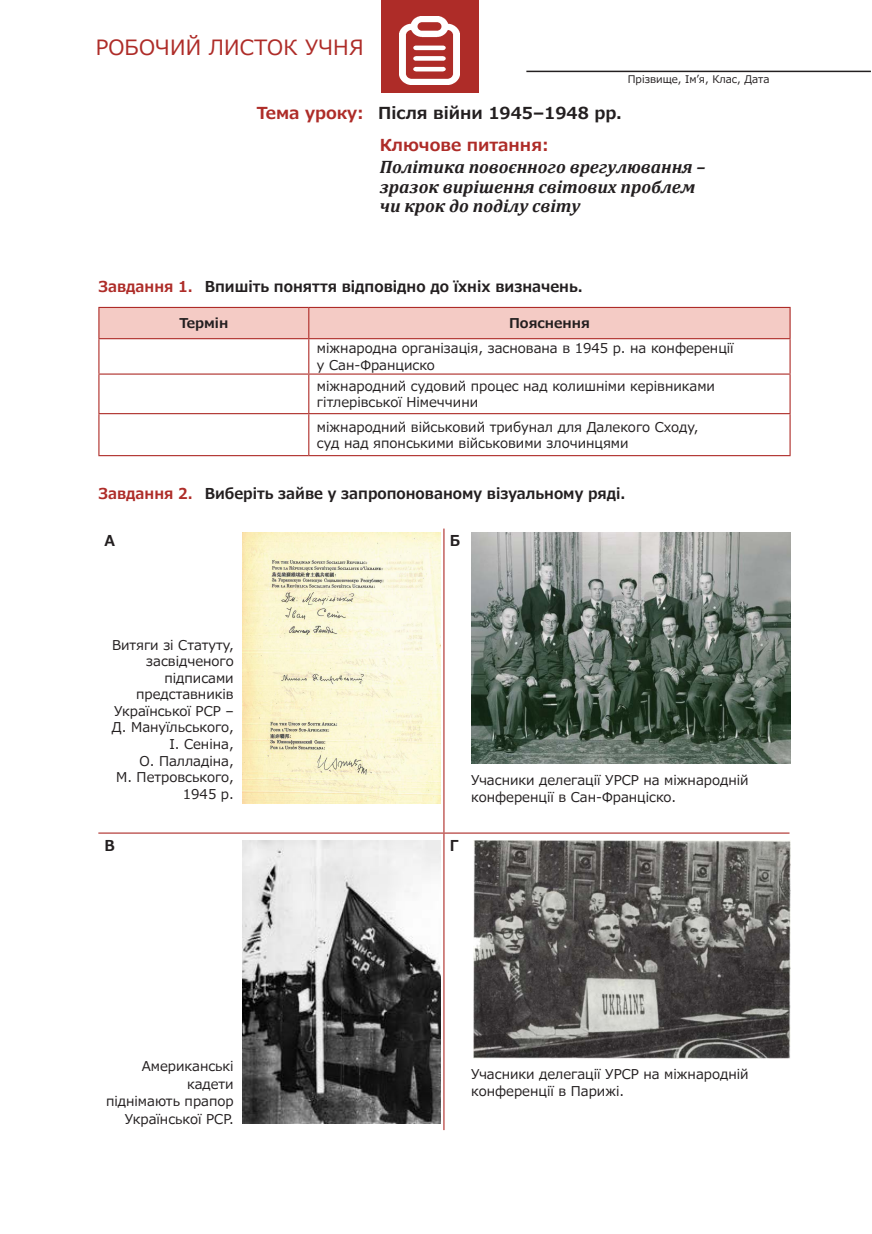
<style>
.page{position:relative;width:872px;height:1234px;background:#fff}
.page>*{position:absolute;margin:0;border:0;box-sizing:border-box;transform-origin:0 0}
.t1{font:21px "Meiryo";letter-spacing:.01em;color:#ae2c28}
.t2{font:italic 700 18px/19.5px "Cambria";color:#231f20}
.t3{font:700 16.5px/32.2px "Meiryo";color:#ae2c28}
.t4{font:700 15px "Meiryo";color:#231f20;scale:.95 1}
.t5{font:13.5px/16.5px "Meiryo";color:#231f20}
.t6{font:700 13.5px "Meiryo";color:#231f20}
.t7{font:10.5px "Meiryo";color:#231f20}
.s1{color:#231f20}
.s2{color:#ae2c28}
</style>
<div class="page">
<div style="left:381px;top:0;width:97px;height:92px;background:#ae2c28"></div>
<img style="left:400px;top:16px;width:59px;height:68px">
<hr style="left:526px;top:71px;width:345px;height:1px;background:#231f20">
<div style="left:99px;top:308px;width:690px;height:30px;background:#f4cbc5"></div>
<hr style="left:98px;top:307px;width:211px;height:1px;background:#ae2c28">
<hr style="left:98px;top:308px;width:1px;height:30px;background:#ae2c28">
<hr style="left:309px;top:307px;width:481px;height:1px;background:#ae2c28">
<hr style="left:308px;top:308px;width:1px;height:30px;background:#ae2c28">
<hr style="left:789px;top:308px;width:1px;height:30px;background:#ae2c28">
<hr style="left:98px;top:338px;width:211px;height:1px;background:#ae2c28">
<hr style="left:98px;top:339px;width:1px;height:34px;background:#ae2c28">
<hr style="left:309px;top:338px;width:481px;height:1px;background:#ae2c28">
<hr style="left:308px;top:339px;width:1px;height:34px;background:#ae2c28">
<hr style="left:789px;top:339px;width:1px;height:34px;background:#ae2c28">
<hr style="left:98px;top:373px;width:211px;height:1px;background:#ae2c28">
<hr style="left:98px;top:374px;width:1px;height:39px;background:#ae2c28">
<hr style="left:309px;top:373px;width:481px;height:1px;background:#ae2c28">
<hr style="left:308px;top:374px;width:1px;height:39px;background:#ae2c28">
<hr style="left:789px;top:374px;width:1px;height:39px;background:#ae2c28">
<hr style="left:98px;top:413px;width:211px;height:1px;background:#ae2c28">
<hr style="left:98px;top:414px;width:1px;height:41px;background:#ae2c28">
<hr style="left:309px;top:413px;width:481px;height:1px;background:#ae2c28">
<hr style="left:308px;top:414px;width:1px;height:41px;background:#ae2c28">
<hr style="left:789px;top:414px;width:1px;height:41px;background:#ae2c28">
<hr style="left:98px;top:455px;width:211px;height:1px;background:#ae2c28">
<hr style="left:309px;top:455px;width:481px;height:1px;background:#ae2c28">
<hr style="left:443px;top:528px;width:1px;height:304px;background:#ae2c28">
<hr style="left:98px;top:832px;width:346px;height:1px;background:#ae2c28">
<hr style="left:444px;top:832px;width:345px;height:1px;background:#ae2c28">
<hr style="left:443px;top:833px;width:1px;height:296px;background:#ae2c28">
<img style="left:243px;top:532px;width:197px;height:271px">
<img style="left:472px;top:532px;width:318px;height:231px">
<img style="left:473px;top:840px;width:318px;height:218px">
<img style="left:243px;top:840px;width:197px;height:283px">
<h1 class="t1" style="left:96px;top:33px;width:269px">РОБОЧИЙ ЛИСТОК УЧНЯ</h1>
<p class="t7" style="left:628px;top:72px;width:143px">Прізвище, Ім’я, Клас, Дата</p>
<p class="t3" style="left:380px;top:98px;width:244px;text-indent:-123px">Тема уроку: <span class="s1">Після війни 1945–1948 рр.<br></span>Ключове питання:</p>
<h2 class="t2" style="left:380px;top:156px;width:327px">Політика повоєнного врегулювання – зразок вирішення світових проблем чи крок до поділу світу</h2>
<p class="t4" style="left:98px;top:276px;width:511px"><span class="s2">Завдання 1.</span> Впишіть поняття відповідно до їхніх визначень.</p>
<p class="t6" style="left:179px;top:314px;width:51px">Термін</p>
<p class="t6" style="left:509px;top:314px;width:82px">Пояснення</p>
<p class="t5" style="left:317px;top:341px;width:418px">міжнародна організація, заснована в 1945 р. на конференції у Сан-Франциско</p>
<p class="t5" style="left:317px;top:378px;width:399px">міжнародний судовий процес над колишніми керівниками гітлерівської Німеччини</p>
<p class="t5" style="left:317px;top:419px;width:383px">міжнародний військовий трибунал для Далекого Сходу, суд над японськими військовими злочинцями</p>
<p class="t4" style="left:98px;top:483px;width:556px"><span class="s2">Завдання 2.</span> Виберіть зайве у запропонованому візуальному ряді.</p>
<p class="t4" style="left:104px;top:530px;width:13px">А</p>
<p class="t4" style="left:450px;top:530px;width:12px">Б</p>
<p class="t5" style="left:112px;top:637px;width:123px;text-align:right">Витяги зі Статуту, засвідченого підписами представників<br>Української РСР –<br>Д. Мануїльського,<br>І. Сеніна,<br>О. Палладіна,<br>М. Петровського,<br>1945 р.</p>
<p class="t4" style="left:104px;top:834px;width:12px">В</p>
<p class="t5" style="left:106px;top:1057px;width:129px;line-height:17.7px;text-align:right">Американські кадети<br>піднімають прапор<br>Української РСР.</p>
<p class="t5" style="left:471px;top:772px;width:279px">Учасники делегації УРСР на міжнародній конференції в Сан-Франціско.</p>
<p class="t4" style="left:450px;top:834px;width:11px">Г</p>
<p class="t5" style="left:471px;top:1066px;width:279px">Учасники делегації УРСР на міжнародній конференції в Парижі.</p>
</div>
